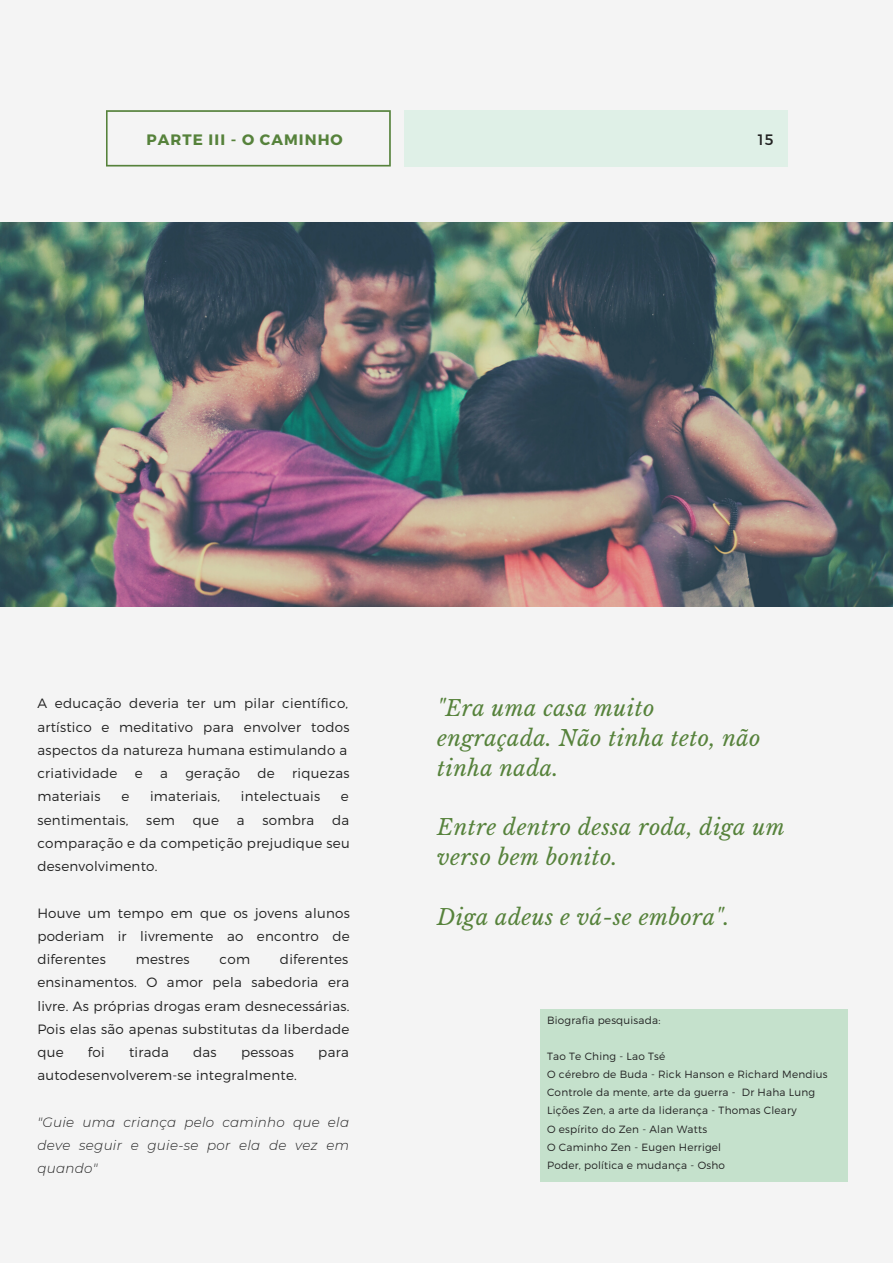
<style>
.page{position:relative;width:893px;height:1264px;background:#fff}
.page>*{position:absolute;margin:0;border:0;box-sizing:border-box;transform-origin:0 0}
.t1{font:italic 21.75px/29.8px "Libre Baskerville";letter-spacing:.02em;color:#56823b}
.t2{font:700 15.15px "Montserrat";letter-spacing:.07em;color:#56823b}
.t3{font:15.15px "Montserrat";color:#222}
.t4{font:300 13.5px/23.2px "Montserrat";letter-spacing:.02em;color:#222;text-align:justify}
.t5{font:italic 300 13.5px/23.2px "Montserrat";letter-spacing:.02em;color:#222;text-align:justify}
.t6{font:300 10.5px/18px "Montserrat";letter-spacing:.02em;color:#222}
</style>
<div class="page">
<div style="left:0;top:0;width:892px;height:1262px;background:#f4f4f4"></div>
<img style="left:0;top:223px;width:892px;height:383px">
<svg style="left:106px;top:110px;width:285px;height:56px"></svg>
<div style="left:404px;top:110px;width:384px;height:56px;background:#dff0e7"></div>
<div style="left:540px;top:1008px;width:307px;height:173px;background:#c5e1cc"></div>
<p class="t2" style="left:146px;top:130px;width:198px">PARTE III - O CAMINHO</p>
<p class="t3" style="left:757px;top:130px;width:17px">15</p>
<p class="t4" style="left:37px;top:691px;width:313px;text-align:left">A educação deveria ter um pilar científico, artístico e meditativo para envolver todos aspectos da natureza humana estimulando a criatividade</p>
<p class="t4" style="left:135px;top:761px;width:9px">e</p>
<p class="t4" style="left:160px;top:761px;width:9px">a</p>
<p class="t4" style="left:185px;top:761px;width:56px">geração</p>
<p class="t4" style="left:257px;top:761px;width:19px">de</p>
<p class="t4" style="left:292px;top:761px;width:59px">riquezas</p>
<p class="t4" style="left:37px;top:784px;width:65px">materiais</p>
<p class="t4" style="left:121px;top:784px;width:9px">e</p>
<p class="t4" style="left:150px;top:784px;width:71px">imateriais,</p>
<p class="t4" style="left:241px;top:784px;width:81px">intelectuais</p>
<p class="t4" style="left:341px;top:784px;width:9px">e</p>
<p class="t4" style="left:37px;top:807px;width:93px">sentimentais,</p>
<p class="t4" style="left:146px;top:807px;width:30px">sem</p>
<p class="t4" style="left:193px;top:807px;width:28px">que</p>
<p class="t4" style="left:237px;top:807px;width:9px">a</p>
<p class="t4" style="left:262px;top:807px;width:53px">sombra</p>
<p class="t4" style="left:37px;top:807px;width:314px;text-indent:295px">da comparação e da competição prejudique seu desenvolvimento.</p>
<p class="t4" style="left:37px;top:900px;width:314px">Houve um tempo em que os jovens alunos poderiam ir livremente ao encontro de diferentes</p>
<p class="t4" style="left:37px;top:946px;width:313px;text-indent:242px">diferentes ensinamentos. O amor pela sabedoria era livre. As próprias drogas eram desnecessárias.<br>Pois elas são apenas substitutas da liberdade que</p>
<p class="t4" style="left:136px;top:946px;width:55px">mestres</p>
<p class="t4" style="left:219px;top:946px;width:32px">com</p>
<p class="t4" style="left:88px;top:1039px;width:18px">foi</p>
<p class="t4" style="left:129px;top:1039px;width:41px">tirada</p>
<p class="t4" style="left:193px;top:1039px;width:25px">das</p>
<p class="t4" style="left:241px;top:1039px;width:55px">pessoas</p>
<p class="t4" style="left:318px;top:1039px;width:32px">para</p>
<p class="t4" style="left:37px;top:1063px;width:261px">autodesenvolverem-se integralmente.</p>
<p class="t5" style="left:37px;top:1110px;width:313px">"Guie uma criança pelo caminho que ela deve seguir e guie-se por ela de vez em quando"</p>
<h1 class="t1" style="left:437px;top:693px;width:325px">"Era uma casa muito engraçada. Não tinha teto, não tinha nada.</h1>
<h1 class="t1" style="left:437px;top:813px;width:349px">Entre dentro dessa roda, diga um verso bem bonito.</h1>
<h1 class="t1" style="left:437px;top:902px;width:294px">Diga adeus e vá-se embora".</h1>
<p class="t6" style="left:547px;top:1010px;width:115px">Biografia pesquisada:</p>
<p class="t6" style="left:547px;top:1046px;width:282px">Tao Te Ching - Lao Tsé<br>O cérebro de Buda - Rick Hanson e Richard Mendius Controle da mente, arte da guerra - Dr Haha Lung Lições Zen, a arte da liderança - Thomas Cleary<br>O espírito do Zen - Alan Watts<br>O Caminho Zen - Eugen Herrigel<br>Poder, política e mudança - Osho</p>
</div>
